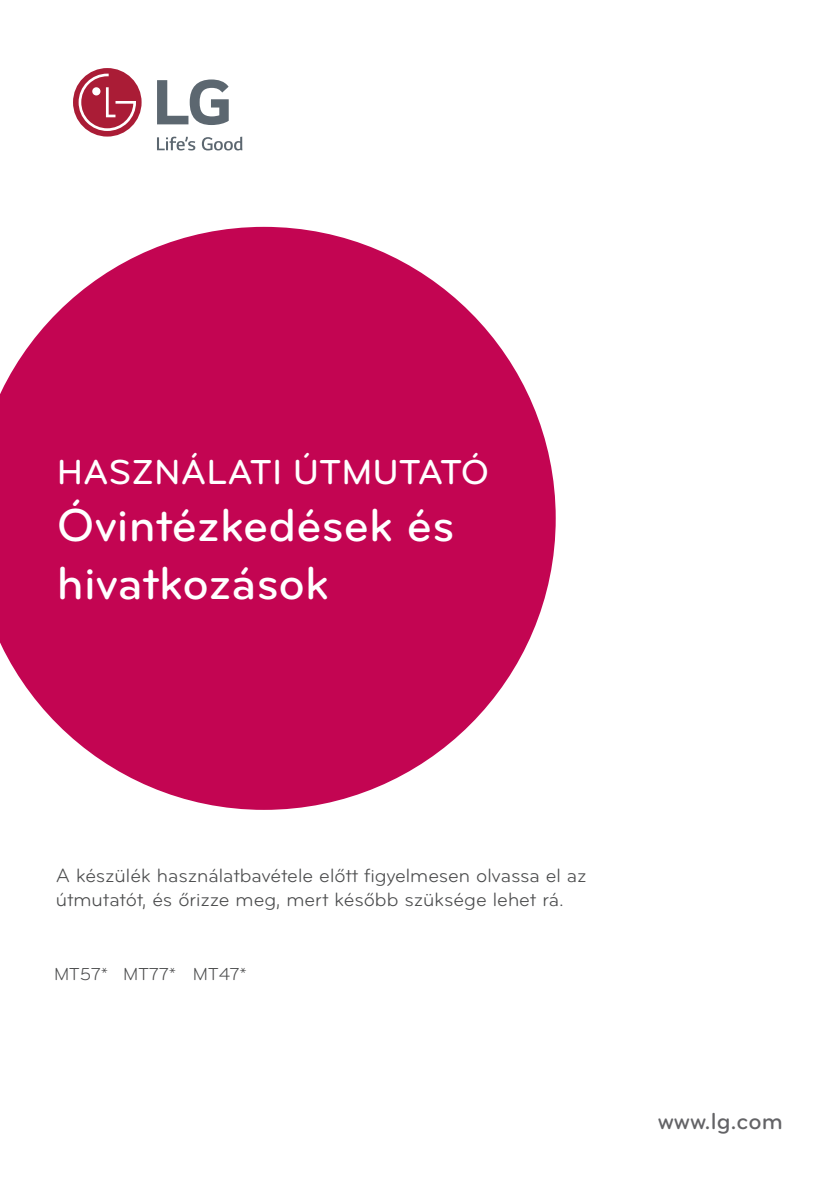
<style>
.page{position:relative;width:840px;height:1191px;background:#fff}
.page>*{position:absolute;margin:0;border:0;box-sizing:border-box;transform-origin:0 0}
.t1{font:500 48px "Bryant LG";color:#fff}
.t2{font:500 36px "Bryant LG";color:#fff}
.Website_address___Me{font:500 24px "Bryant LG";color:#636366}
.Please_read{font:20px/24px "Bryant LG";color:#4b4c4d}
.Please_read-2{font:18px "Bryant LG";color:#4b4c4d}
</style>
<div class="page">
<svg style="left:0;top:227px;width:555px;height:583px;fill:#c30552"></svg>
<div style="left:73px;top:68px;width:68px;height:69px;background:#aa1c36;border-radius:50%"></div>
<svg style="left:79px;top:74px;width:57px;height:57px"></svg>
<svg style="left:157px;top:137px;width:38px;height:13px"></svg>
<svg style="left:202px;top:137px;width:40px;height:13px"></svg>
<svg style="left:157px;top:79px;width:71px;height:46px"></svg>
<p class="t2" style="left:57px;top:450px;width:433px">HASZNÁLATI ÚTMUTATÓ</p>
<p class="t1" style="left:57px;top:496px;width:398px">Óvintézkedések és</p>
<p class="t1" style="left:57px;top:553px;width:273px">hivatkozások</p>
<p class="Please_read" style="left:56px;top:863px;width:532px">A készülék használatbavétele előtt figyelmesen olvassa el az útmutatót, és őrizze meg, mert később szüksége lehet rá.</p>
<p class="Please_read-2" style="left:54px;top:963px;width:56px">MT57*</p>
<p class="Please_read-2" style="left:123px;top:963px;width:55px">MT77*</p>
<p class="Please_read-2" style="left:193px;top:963px;width:55px">MT47*</p>
<p class="Website_address___Me" style="left:657px;top:1106px;width:127px">www.lg.com</p>
</div>
